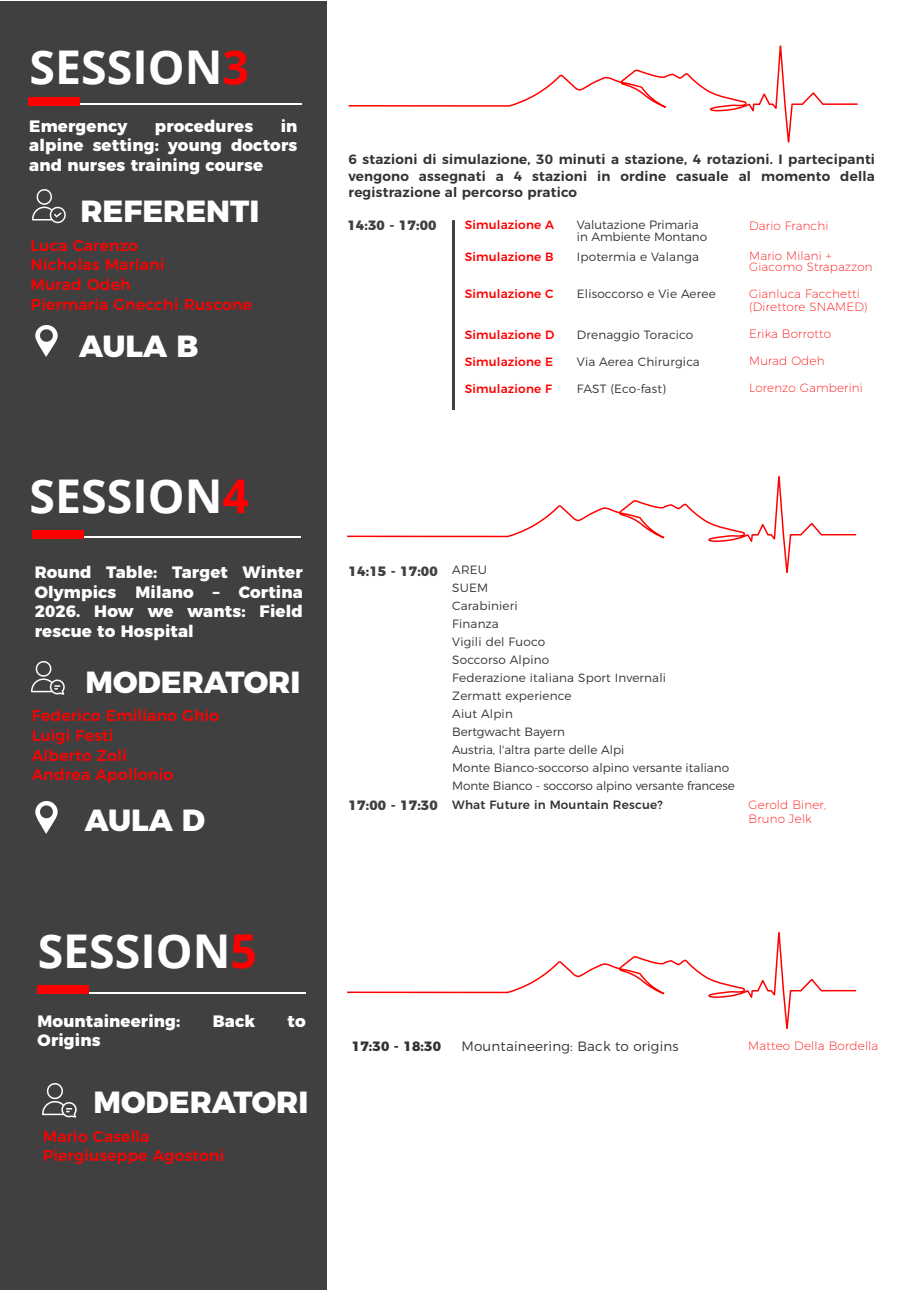
<style>
.page{position:relative;width:921px;height:1290px;background:#fff}
.page>*{position:absolute;margin:0;border:0;box-sizing:border-box;transform-origin:0 0}
.t1{font:700 46.5px "Open Sans";color:#fff}
.t2{font:800 30.6px "Montserrat";color:#fff}
.t3{font:800 16.5px/19.5px "Montserrat";letter-spacing:.01em;color:#fff;text-align:justify}
.t4{font:500 15.6px/19.5px "Montserrat";letter-spacing:.015em;color:#f00}
.t5{font:600 13.5px/16.5px "Montserrat";letter-spacing:.015em;color:#333;text-align:justify}
.t6{font:800 13.5px "Montserrat";letter-spacing:.015em;color:#404041}
.t7{font:300 13.5px "Montserrat";letter-spacing:.015em;color:#333}
.t8{font:800 13.5px "Montserrat";letter-spacing:.015em;color:#333}
.t9{font:300 12px/18px "Montserrat";color:#333}
.t10{font:200 12px/13.5px "Montserrat";letter-spacing:.015em;color:#f00}
.t11{font:500 12px "Montserrat";letter-spacing:.015em;color:#f00}
.t12{font:500 12px "Montserrat";letter-spacing:.015em;color:#333}
.s1{color:#f00}
</style>
<div class="page">
<div style="left:0;top:1px;width:326px;height:1289px;background:#404041"></div>
<hr style="left:33px;top:103px;width:269px;height:2px;background:#fff">
<div style="left:29px;top:97px;width:51px;height:8px;background:#f00"></div>
<hr style="left:33px;top:536px;width:268px;height:2px;background:#fff">
<div style="left:33px;top:530px;width:51px;height:8px;background:#f00"></div>
<hr style="left:37px;top:991px;width:269px;height:2px;background:#fff">
<div style="left:37px;top:985px;width:52px;height:8px;background:#f00"></div>
<img style="left:32px;top:190px;width:34px;height:34px">
<img style="left:35px;top:325px;width:23px;height:32px">
<img style="left:42px;top:1083px;width:35px;height:35px">
<img style="left:31px;top:661px;width:34px;height:34px">
<img style="left:35px;top:801px;width:23px;height:32px">
<svg style="left:348px;top:46px;width:510px;height:97px"></svg>
<svg style="left:347px;top:477px;width:510px;height:97px"></svg>
<svg style="left:347px;top:932px;width:510px;height:98px"></svg>
<hr style="left:452px;top:220px;width:3px;height:190px;background:#404041">
<h1 class="t1" style="left:30px;top:34px;width:221px">SESSION<span class="s1">3</span></h1>
<h3 class="t3" style="left:29px;top:115px;width:269px;text-indent:251px">in alpine setting: young doctors and nurses training course</h3>
<h3 class="t3" style="left:29px;top:115px;width:100px">Emergency</h3>
<h3 class="t3" style="left:155px;top:115px;width:100px">procedures</h3>
<h2 class="t2" style="left:80px;top:186px;width:180px">REFERENTI</h2>
<h3 class="t4" style="left:31px;top:234px;width:223px">Luca Carenzo<br>Nicholas Mariani<br>Murad Odeh<br>Piermaria Gnecchi Ruscone</h3>
<h2 class="t2" style="left:79px;top:320px;width:121px">AULA B</h2>
<h1 class="t1" style="left:30px;top:464px;width:221px">SESSION<span class="s1">4</span></h1>
<h3 class="t3" style="left:35px;top:561px;width:269px">Round Table: Target Winter Olympics Milano – Cortina 2026. How we wants: Field rescue to Hospital</h3>
<h2 class="t2" style="left:85px;top:656px;width:216px">MODERATORI</h2>
<h3 class="t4" style="left:32px;top:705px;width:189px">Federico Emiliano Ghio<br>Luigi Festi<br>Alberto Zoli<br>Andrea Apollonio</h3>
<h2 class="t2" style="left:85px;top:794px;width:122px">AULA D</h2>
<h1 class="t1" style="left:38px;top:918px;width:221px">SESSION<span class="s1">5</span></h1>
<h3 class="t3" style="left:38px;top:1009px;width:144px">Mountaineering:</h3>
<h3 class="t3" style="left:213px;top:1009px;width:44px">Back</h3>
<h3 class="t3" style="left:287px;top:1009px;width:20px">to</h3>
<h3 class="t3" style="left:38px;top:1029px;width:64px">Origins</h3>
<h2 class="t2" style="left:93px;top:1077px;width:216px">MODERATORI</h2>
<h3 class="t4" style="left:43px;top:1125px;width:183px">Mario Casella<br>Piergiuseppe Agostoni</h3>
<p class="t5" style="left:348px;top:150px;width:528px">6 stazioni di simulazione, 30 minuti a stazione, 4 rotazioni. I partecipanti vengono assegnati a 4 stazioni in ordine casuale al momento della registrazione al percorso pratico</p>
<p class="t11" style="left:464px;top:215px;width:91px">Simulazione A</p>
<p class="t11" style="left:464px;top:247px;width:90px">Simulazione B</p>
<p class="t11" style="left:464px;top:284px;width:90px">Simulazione C</p>
<p class="t11" style="left:464px;top:325px;width:91px">Simulazione D</p>
<p class="t11" style="left:464px;top:352px;width:90px">Simulazione E</p>
<p class="t11" style="left:464px;top:379px;width:89px">Simulazione F</p>
<p class="t9" style="left:576px;top:218px;width:132px;line-height:12px">Valutazione Primaria in Ambiente Montano</p>
<p class="t9" style="left:576px;top:246px;width:124px">Ipotermia e Valanga</p>
<p class="t9" style="left:576px;top:284px;width:140px">Elisoccorso e Vie Aeree</p>
<p class="t9" style="left:576px;top:324px;width:118px">Drenaggio Toracico</p>
<p class="t9" style="left:576px;top:351px;width:124px">Via Aerea Chirurgica</p>
<p class="t9" style="left:576px;top:378px;width:91px">FAST (Eco-fast)</p>
<p class="t6" style="left:347px;top:214px;width:91px">14:30 - 17:00</p>
<p class="t10" style="left:748px;top:218px;width:81px">Dario Franchi</p>
<p class="t10" style="left:748px;top:250px;width:125px;line-height:10.5px">Mario Milani +<br>Giacomo Strapazzon</p>
<p class="t10" style="left:748px;top:286px;width:120px">Gianluca Facchetti (Direttore SNAMED)</p>
<p class="t10" style="left:748px;top:326px;width:83px">Erika Borrotto</p>
<p class="t10" style="left:748px;top:353px;width:77px">Murad Odeh</p>
<p class="t10" style="left:748px;top:380px;width:115px">Lorenzo Gamberini</p>
<p class="t6" style="left:348px;top:560px;width:91px">14:15 - 17:00</p>
<p class="t6" style="left:348px;top:794px;width:91px">17:00 - 17:30</p>
<p class="t9" style="left:452px;top:559px;width:284px">AREU<br>SUEM<br>Carabinieri<br>Finanza<br>Vigili del Fuoco<br>Soccorso Alpino<br>Federazione italiana Sport Invernali<br>Zermatt experience<br>Aiut Alpin<br>Bertgwacht Bayern<br>Austria, l'altra parte delle Alpi<br>Monte Bianco-soccorso alpino versante italiano<br>Monte Bianco - soccorso alpino versante francese</p>
<p class="t12" style="left:452px;top:795px;width:212px">What Future in Mountain Rescue?</p>
<p class="t10" style="left:748px;top:797px;width:79px">Gerold Biner,<br>Bruno Jelk</p>
<p class="t8" style="left:352px;top:1035px;width:91px">17:30 - 18:30</p>
<p class="t7" style="left:461px;top:1035px;width:219px">Mountaineering: Back to origins</p>
<p class="t10" style="left:748px;top:1037px;width:131px">Matteo Della Bordella</p>
</div>
